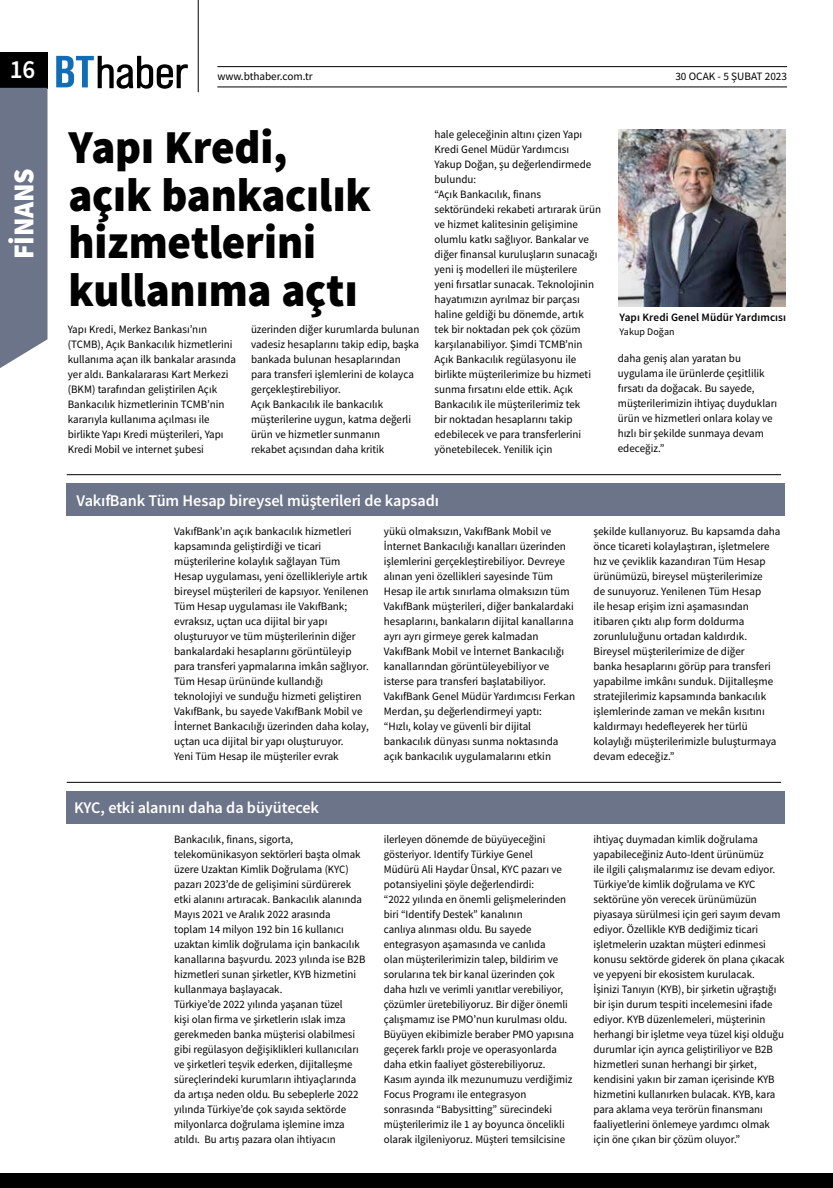
<style>
.page{position:relative;width:833px;height:1188px;background:#fff}
.page>*{position:absolute;margin:0;border:0;box-sizing:border-box;transform-origin:0 0}
.t1{font:47.25px/47.5px "Source Sans Variable";letter-spacing:.055em;color:#000;scale:.95 1}
.t2{font:28.88px "Source Sans Variable";color:#fff;scale:.95 1}
.t3{font:26.25px "Source Sans Variable";color:#fff;scale:.95 1}
.t4{font:16.25px "Source Sans Variable";letter-spacing:.025em;color:#fff}
.t5{font:11.25px/15px "Source Sans Variable";letter-spacing:.02em;color:#000}
.t6{font:11.25px "Source Sans Variable";letter-spacing:.04em;color:#000}
.t7{font:10px "Source Sans Variable";letter-spacing:.025em;color:#000}
</style>
<div class="page">
<div style="left:0;top:1172px;width:833px;height:15px;background:#000"></div>
<div style="left:0;top:52px;width:47px;height:37px;background:#000"></div>
<hr style="left:198px;top:0;width:1px;height:92px;background:#000">
<svg style="left:56px;top:56px;width:132px;height:33px"></svg>
<hr style="left:217px;top:87px;width:570px;height:1px;background:#000">
<hr style="left:217px;top:66px;width:570px;height:1px;background:#000">
<div style="left:0;top:88px;width:47px;height:280px;background:#6c748a"></div>
<hr style="left:67px;top:474px;width:714px;height:1px;background:#000">
<hr style="left:67px;top:781px;width:714px;height:1px;background:#000">
<div style="left:67px;top:483px;width:718px;height:32px;background:#6c748a"></div>
<div style="left:67px;top:790px;width:718px;height:33px;background:#6c748a"></div>
<img style="left:618px;top:129px;width:167px;height:177px">
<h3 class="t3" style="left:10px;top:54px;width:27px">16</h3>
<p class="t5" style="left:217px;top:69px;width:96px">www.bthaber.com.tr</p>
<p class="t5" style="left:675px;top:69px;width:113px">30 OCAK - 5 ŞUBAT 2023</p>
<h2 class="t2" style="left:6px;top:259px;width:96px;rotate:-90deg">FİNANS</h2>
<h1 class="t1" style="left:68px;top:124px;width:314px">Yapı Kredi, açık bankacılık hizmetlerini kullanıma açtı</h1>
<p class="t5" style="left:68px;top:322px;width:170px">Yapı Kredi, Merkez Bankası’nın (TCMB), Açık Bankacılık hizmetlerini kullanıma açan ilk bankalar arasında yer aldı. Bankalararası Kart Merkezi (BKM) tarafından geliştirilen Açık Bankacılık hizmetlerinin TCMB’nin kararıyla kullanıma açılması ile birlikte Yapı Kredi müşterileri, Yapı Kredi Mobil ve internet şubesi</p>
<p class="t5" style="left:251px;top:322px;width:170px">üzerinden diğer kurumlarda bulunan vadesiz hesaplarını takip edip, başka bankada bulunan hesaplarından para transferi işlemlerini de kolayca gerçekleştirebiliyor.<br>Açık Bankacılık ile bankacılık müşterilerine uygun, katma değerli ürün ve hizmetler sunmanın<br>rekabet açısından daha kritik</p>
<p class="t5" style="left:434px;top:127px;width:168px">hale geleceğinin altını çizen Yapı<br>Kredi Genel Müdür Yardımcısı<br>Yakup Doğan, şu değerlendirmede bulundu:<br>“Açık Bankacılık, finans sektöründeki rekabeti artırarak ürün ve hizmet kalitesinin gelişimine olumlu katkı sağlıyor. Bankalar ve diğer finansal kuruluşların sunacağı yeni iş modelleri ile müşterilere<br>yeni fırsatlar sunacak. Teknolojinin hayatımızın ayrılmaz bir parçası haline geldiği bu dönemde, artık<br>tek bir noktadan pek çok çözüm karşılanabiliyor. Şimdi TCMB’nin<br>Açık Bankacılık regülasyonu ile birlikte müşterilerimize bu hizmeti sunma fırsatını elde ettik. Açık<br>Bankacılık ile müşterilerimiz tek<br>bir noktadan hesaplarını takip edebilecek ve para transferlerini yönetebilecek. Yenilik için</p>
<h3 class="t4" style="left:77px;top:490px;width:363px">VakıfBank Tüm Hesap bireysel müşterileri de kapsadı</h3>
<p class="t6" style="left:619px;top:310px;width:168px">Yapı Kredi Genel Müdür Yardımcısı</p>
<p class="t7" style="left:619px;top:325px;width:56px">Yakup Doğan</p>
<p class="t5" style="left:618px;top:350px;width:161px">daha geniş alan yaratan bu uygulama ile ürünlerde çeşitlilik fırsatı da doğacak. Bu sayede, müşterilerimizin ihtiyaç duydukları ürün ve hizmetleri onlara kolay ve hızlı bir şekilde sunmaya devam edeceğiz.”</p>
<p class="t5" style="left:174px;top:524px;width:196px">VakıfBank’ın açık bankacılık hizmetleri kapsamında geliştirdiği ve ticari müşterilerine kolaylık sağlayan Tüm Hesap uygulaması, yeni özellikleriyle artık bireysel müşterileri de kapsıyor. Yenilenen Tüm Hesap uygulaması ile VakıfBank; evraksız, uçtan uca dijital bir yapı oluşturuyor ve tüm müşterilerinin diğer bankalardaki hesaplarını görüntüleyip para transferi yapmalarına imkân sağlıyor.<br>Tüm Hesap ürününde kullandığı teknolojiyi ve sunduğu hizmeti geliştiren VakıfBank, bu sayede VakıfBank Mobil ve İnternet Bankacılığı üzerinden daha kolay, uçtan uca dijital bir yapı oluşturuyor.<br>Yeni Tüm Hesap ile müşteriler evrak</p>
<p class="t5" style="left:384px;top:524px;width:193px">yükü olmaksızın, VakıfBank Mobil ve İnternet Bankacılığı kanalları üzerinden işlemlerini gerçekleştirebiliyor. Devreye alınan yeni özellikleri sayesinde Tüm Hesap ile artık sınırlama olmaksızın tüm VakıfBank müşterileri, diğer bankalardaki hesaplarını, bankaların dijital kanallarına ayrı ayrı girmeye gerek kalmadan VakıfBank Mobil ve İnternet Bankacılığı kanallarından görüntüleyebiliyor ve isterse para transferi başlatabiliyor.<br>VakıfBank Genel Müdür Yardımcısı Ferkan Merdan, şu değerlendirmeyi yaptı:<br>“Hızlı, kolay ve güvenli bir dijital bankacılık dünyası sunma noktasında açık bankacılık uygulamalarını etkin</p>
<p class="t5" style="left:593px;top:524px;width:188px">şekilde kullanıyoruz. Bu kapsamda daha önce ticareti kolaylaştıran, işletmelere hız ve çeviklik kazandıran Tüm Hesap ürünümüzü, bireysel müşterilerimize<br>de sunuyoruz. Yenilenen Tüm Hesap<br>ile hesap erişim izni aşamasından itibaren çıktı alıp form doldurma zorunluluğunu ortadan kaldırdık.<br>Bireysel müşterilerimize de diğer<br>banka hesaplarını görüp para transferi yapabilme imkânı sunduk. Dijitalleşme stratejilerimiz kapsamında bankacılık işlemlerinde zaman ve mekân kısıtını kaldırmayı hedefleyerek her türlü kolaylığı müşterilerimizle buluşturmaya devam edeceğiz.”</p>
<h3 class="t4" style="left:74px;top:798px;width:245px">KYC, etki alanını daha da büyütecek</h3>
<p class="t5" style="left:174px;top:831px;width:193px">Bankacılık, finans, sigorta, telekomünikasyon sektörleri başta olmak üzere Uzaktan Kimlik Doğrulama (KYC) pazarı 2023’de de gelişimini sürdürerek etki alanını artıracak. Bankacılık alanında Mayıs 2021 ve Aralık 2022 arasında toplam 14 milyon 192 bin 16 kullanıcı uzaktan kimlik doğrulama için bankacılık kanallarına başvurdu. 2023 yılında ise B2B hizmetleri sunan şirketler, KYB hizmetini kullanmaya başlayacak.<br>Türkiye’de 2022 yılında yaşanan tüzel<br>kişi olan firma ve şirketlerin ıslak imza gerekmeden banka müşterisi olabilmesi gibi regülasyon değişiklikleri kullanıcıları ve şirketleri teşvik ederken, dijitalleşme süreçlerindeki kurumların ihtiyaçlarında da artışa neden oldu. Bu sebeplerle 2022 yılında Türkiye’de çok sayıda sektörde milyonlarca doğrulama işlemine imza atıldı. Bu artış pazara olan ihtiyacın</p>
<p class="t5" style="left:384px;top:831px;width:191px">ilerleyen dönemde de büyüyeceğini gösteriyor. Identify Türkiye Genel<br>Müdürü Ali Haydar Ünsal, KYC pazarı ve potansiyelini şöyle değerlendirdi:<br>“2022 yılında en önemli gelişmelerinden biri “Identify Destek” kanalının<br>canlıya alınması oldu. Bu sayede entegrasyon aşamasında ve canlıda<br>olan müşterilerimizin talep, bildirim ve sorularına tek bir kanal üzerinden çok daha hızlı ve verimli yanıtlar verebiliyor, çözümler üretebiliyoruz. Bir diğer önemli çalışmamız ise PMO’nun kurulması oldu.<br>Büyüyen ekibimizle beraber PMO yapısına geçerek farklı proje ve operasyonlarda daha etkin faaliyet gösterebiliyoruz.<br>Kasım ayında ilk mezunumuzu verdiğimiz Focus Programı ile entegrasyon sonrasında “Babysitting” sürecindeki müşterilerimiz ile 1 ay boyunca öncelikli olarak ilgileniyoruz. Müşteri temsilcisine</p>
<p class="t5" style="left:593px;top:831px;width:192px">ihtiyaç duymadan kimlik doğrulama yapabileceğiniz Auto-Ident ürünümüz<br>ile ilgili çalışmalarımız ise devam ediyor.<br>Türkiye’de kimlik doğrulama ve KYC sektörüne yön verecek ürünümüzün piyasaya sürülmesi için geri sayım devam ediyor. Özellikle KYB dediğimiz ticari işletmelerin uzaktan müşteri edinmesi konusu sektörde giderek ön plana çıkacak ve yepyeni bir ekosistem kurulacak.<br>İşinizi Tanıyın (KYB), bir şirketin uğraştığı bir işin durum tespiti incelemesini ifade ediyor. KYB düzenlemeleri, müşterinin herhangi bir işletme veya tüzel kişi olduğu durumlar için ayrıca geliştiriliyor ve B2B hizmetleri sunan herhangi bir şirket, kendisini yakın bir zaman içerisinde KYB hizmetini kullanırken bulacak. KYB, kara para aklama veya terörün finansmanı faaliyetlerini önlemeye yardımcı olmak için öne çıkan bir çözüm oluyor.”</p>
</div>
